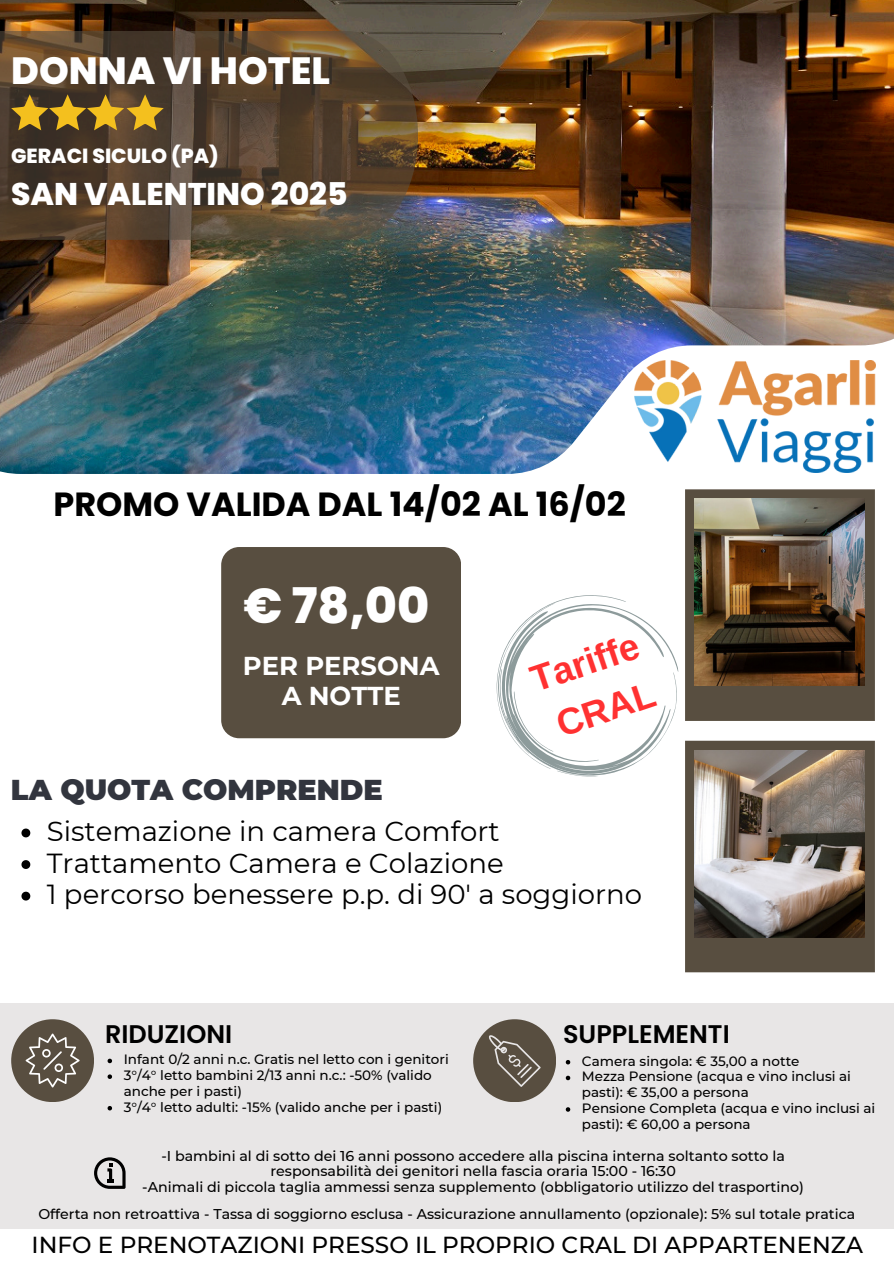
<style>
.page{position:relative;width:894px;height:1264px;background:#fff}
.page>*{position:absolute;margin:0;border:0;box-sizing:border-box;transform-origin:0 0}
.t1{font:800 49.05px "Poppins";color:#fff}
.t2{font:800 37.8px "Poppins";color:#fff}
.t3{font:700 36.6px/50.8px "Arimo";color:#ff3131}
.t4{font:700 33.45px "Poppins";color:#000}
.t5{font:800 31.35px "Poppins";color:#fff}
.t6{font:900 28.65px "Montserrat";color:#32353e}
.t7{font:27.6px "Montserrat";color:#000}
.t8{font:700 25.8px/29.7px "Montserrat";color:#fff;text-align:center}
.t9{font:600 25.5px "Poppins";color:#000}
.t10{font:500 23.1px "Montserrat";color:#000}
.t11{font:800 20.4px "Poppins";color:#fff}
.t12{font:500 14.25px/15.9px "Montserrat";color:#000;text-align:center}
.t13{font:500 14.1px "Montserrat";color:#000}
.t14{font:500 13.5px/15.8px "Montserrat";color:#000}
</style>
<div class="page">
<img style="left:0;top:0;width:893px;height:474px">
<div style="left:0;top:1003px;width:893px;height:225px;background:#e8e6e6"></div>
<svg style="left:0;top:31px;width:417px;height:209px;background:#564430"></svg>
<div style="left:11px;top:1019px;width:83px;height:83px;background:#584e40;border-radius:50%"></div>
<svg style="left:25px;top:1033px;width:55px;height:54px"></svg>
<div style="left:473px;top:1019px;width:83px;height:83px;background:#584e40;border-radius:50%"></div>
<svg style="left:489px;top:1035px;width:51px;height:51px"></svg>
<svg style="left:11px;top:94px;width:153px;height:36px;background:#8b6d25"></svg>
<img style="left:634px;top:360px;width:241px;height:112px">
<svg style="left:107px;top:1058px;width:5px;height:5px"></svg>
<svg style="left:107px;top:1074px;width:5px;height:4px"></svg>
<svg style="left:107px;top:1106px;width:5px;height:4px"></svg>
<svg style="left:565px;top:1060px;width:5px;height:4px"></svg>
<svg style="left:565px;top:1075px;width:5px;height:5px"></svg>
<svg style="left:565px;top:1107px;width:5px;height:4px"></svg>
<svg style="left:21px;top:828px;width:9px;height:9px"></svg>
<svg style="left:21px;top:860px;width:9px;height:9px"></svg>
<svg style="left:21px;top:891px;width:9px;height:9px"></svg>
<svg style="left:94px;top:1157px;width:31px;height:31px"></svg>
<div style="left:221px;top:547px;width:240px;height:191px;background:#584e40;border-radius:18px"></div>
<img style="left:496px;top:489px;width:378px;height:483px">
<p class="t2" style="left:11px;top:45px;width:320px">DONNA VI HOTEL</p>
<p class="t11" style="left:11px;top:142px;width:209px">GERACI SICULO (PA)</p>
<h3 class="t5" style="left:11px;top:172px;width:338px">SAN VALENTINO 2025</h3>
<h5 class="t4" style="left:54px;top:481px;width:573px">PROMO VALIDA DAL 14/02 AL 16/02</h5>
<p class="t1" style="left:243px;top:572px;width:187px">€ 78,00</p>
<p class="t8" style="left:243px;top:651px;width:198px">PER PERSONA<br>A NOTTE</p>
<p class="t6" style="left:11px;top:772px;width:373px">LA QUOTA COMPRENDE</p>
<p class="t3" style="left:523px;top:656px;width:113px;rotate:-19deg">Tariffe<br>CRAL</p>
<p class="t7" style="left:47px;top:814px;width:454px">Sistemazione in camera Comfort</p>
<p class="t7" style="left:47px;top:846px;width:458px">Trattamento Camera e Colazione</p>
<h1 class="t7" style="left:47px;top:877px;width:596px">1 percorso benessere p.p. di 90' a soggiorno</h1>
<p class="t9" style="left:105px;top:1016px;width:129px">RIDUZIONI</p>
<p class="t14" style="left:124px;top:1051px;width:326px">Infant 0/2 anni n.c. Gratis nel letto con i genitori</p>
<p class="t14" style="left:124px;top:1067px;width:309px">3°/4° letto bambini 2/13 anni n.c.: -50% (valido anche per i pasti)</p>
<p class="t14" style="left:124px;top:1098px;width:320px">3°/4° letto adulti: -15% (valido anche per i pasti)</p>
<h4 class="t9" style="left:563px;top:1016px;width:168px">SUPPLEMENTI</h4>
<h2 class="t14" style="left:581px;top:1052px;width:219px">Camera singola: € 35,00 a notte</h2>
<p class="t14" style="left:581px;top:1068px;width:270px">Mezza Pensione (acqua e vino inclusi ai pasti): € 35,00 a persona</p>
<h4 class="t14" style="left:581px;top:1100px;width:295px">Pensione Completa (acqua e vino inclusi ai pasti): € 60,00 a persona</h4>
<p class="t12" style="left:161px;top:1147px;width:625px">-I bambini al di sotto dei 16 anni possono accedere alla piscina interna soltanto sotto la responsabilità dei genitori nella fascia oraria 15:00 - 16:30</p>
<p class="t12" style="left:142px;top:1179px;width:663px">-Animali di piccola taglia ammessi senza supplemento (obbligatorio utilizzo del trasportino)</p>
<h5 class="t13" style="left:38px;top:1205px;width:818px">Offerta non retroattiva - Tassa di soggiorno esclusa - Assicurazione annullamento (opzionale): 5% sul totale pratica</h5>
<p class="t10" style="left:32px;top:1230px;width:832px">INFO E PRENOTAZIONI PRESSO IL PROPRIO CRAL DI APPARTENENZA</p>
</div>
